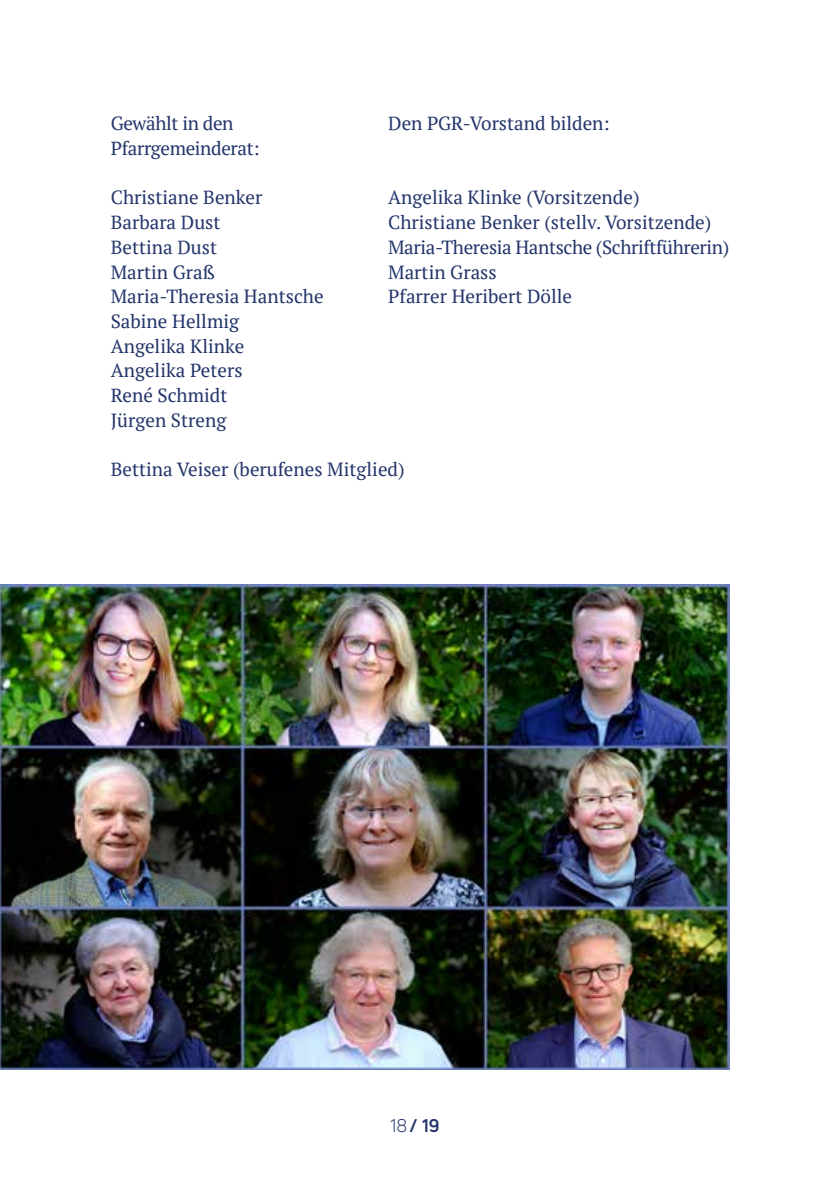
<style>
.page{position:relative;width:840px;height:1191px;background:#fff}
.page>*{position:absolute;margin:0;border:0;box-sizing:border-box;transform-origin:0 0}
.t1{font:19px/24.8px "PT Serif";color:#24356b}
.t2{font:19px/24.6px "PT Serif";letter-spacing:-.02em;color:#24356b}
.t3{font:700 18px "Uni Neue";color:#24356b}
.s1{font-weight:400}
</style>
<div class="page">
<img style="left:0;top:584px;width:729px;height:485px">
<p class="t2" style="left:111px;top:111px;width:150px">Gewählt in den<br>Pfarrgemeinderat:</p>
<p class="t1" style="left:111px;top:185px;width:214px">Christiane Benker<br>Barbara Dust<br>Bettina Dust<br>Martin Graß<br>Maria-Theresia Hantsche<br>Sabine Hellmig<br>Angelika Klinke<br>Angelika Peters<br>René Schmidt<br>Jürgen Streng</p>
<p class="t1" style="left:111px;top:457px;width:295px">Bettina Veiser (berufenes Mitglied)</p>
<p class="t1" style="left:388px;top:111px;width:223px">Den PGR-Vorstand bilden:</p>
<p class="t1" style="left:388px;top:185px;width:342px">Angelika Klinke (Vorsitzende)<br>Christiane Benker (stellv. Vorsitzende)<br>Maria-Theresia Hantsche (Schriftführerin)<br>Martin Grass<br>Pfarrer Heribert Dölle</p>
<p class="t3" style="left:385px;top:1115px;width:61px"><span class="s1">0218</span> // 1903</p>
</div>
